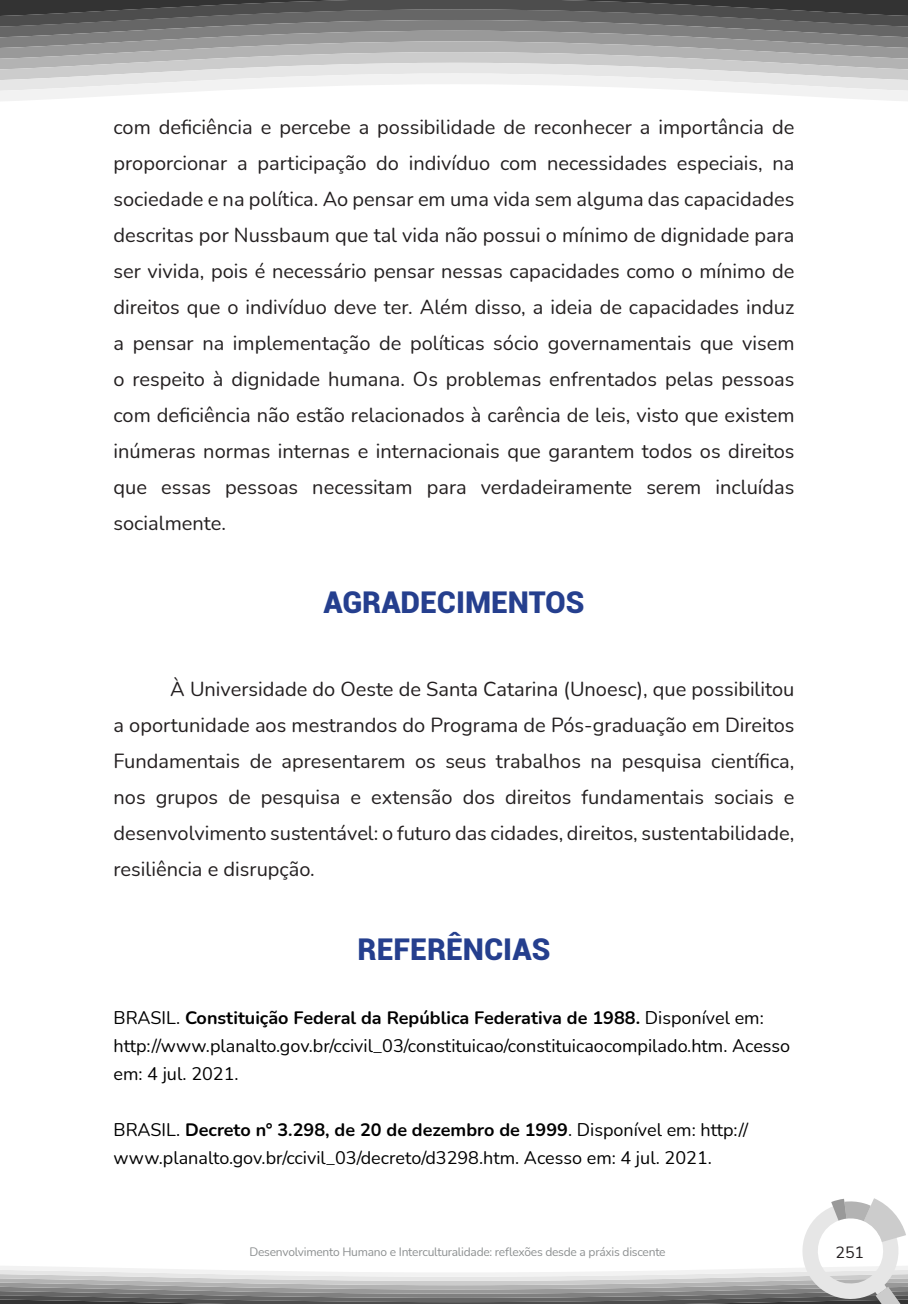
<style>
.page{position:relative;width:908px;height:1304px;background:#fff}
.page>*{position:absolute;margin:0;border:0;box-sizing:border-box;transform-origin:0 0}
.Títulos{font:900 30px "Roboto";color:#253f8e}
.texto{font:20px/36px "Nunito";color:#231f20;text-align:justify}
.referencia{font:18px/28px "Nunito";color:#000}
.t1{font:16px "Nunito";color:#231f20}
.t2{font:12px "Nunito";letter-spacing:-.02em;color:#8d9091}
.s1{font-weight:700}
</style>
<div class="page">
<svg style="left:1px;top:0;width:906px;height:101px"></svg>
<svg style="left:1px;top:1198px;width:906px;height:105px"></svg>
<p class="texto" style="left:113px;top:108px;width:682px">com deficiência e percebe a possibilidade de reconhecer a importância de proporcionar a participação do indivíduo com necessidades especiais, na sociedade e na política. Ao pensar em uma vida sem alguma das capacidades descritas por Nussbaum que tal vida não possui o mínimo de dignidade para ser vivida, pois é necessário pensar nessas capacidades como o mínimo de direitos que o indivíduo deve ter. Além disso, a ideia de capacidades induz a pensar na implementação de políticas sócio governamentais que visem o respeito à dignidade humana. Os problemas enfrentados pelas pessoas com deficiência não estão relacionados à carência de leis, visto que existem inúmeras normas internas e internacionais que garantem todos os direitos que essas pessoas necessitam para verdadeiramente serem incluídas socialmente.</p>
<p class="Títulos" style="left:323px;top:581px;width:262px">AGRADECIMENTOS</p>
<p class="texto" style="left:113px;top:671px;width:682px;text-indent:57px">À Universidade do Oeste de Santa Catarina (Unoesc), que possibilitou a oportunidade aos mestrandos do Programa de Pós-graduação em Direitos Fundamentais de apresentarem os seus trabalhos na pesquisa científica, nos grupos de pesquisa e extensão dos direitos fundamentais sociais e desenvolvimento sustentável: o futuro das cidades, direitos, sustentabilidade, resiliência e disrupção.</p>
<p class="Títulos" style="left:357px;top:928px;width:194px">REFERÊNCIAS</p>
<p class="referencia" style="left:113px;top:1003px;width:678px">BRASIL. <span class="s1">Constituição Federal da República Federativa de 1988.</span> Disponível em: http://www.planalto.gov.br/ccivil_03/constituicao/constituicaocompilado.htm. Acesso em: 4 jul. 2021.</p>
<p class="referencia" style="left:113px;top:1115px;width:636px">BRASIL. <span class="s1">Decreto n° 3.298, de 20 de dezembro de 1999</span>. Disponível em: http:// www.planalto.gov.br/ccivil_03/decreto/d3298.htm. Acesso em: 4 jul. 2021.</p>
<p class="t2" style="left:249px;top:1244px;width:417px">Desenvolvimento Humano e Interculturalidade: reflexões desde a práxis discente</p>
<p class="t1" style="left:835px;top:1241px;width:30px">251</p>
</div>
